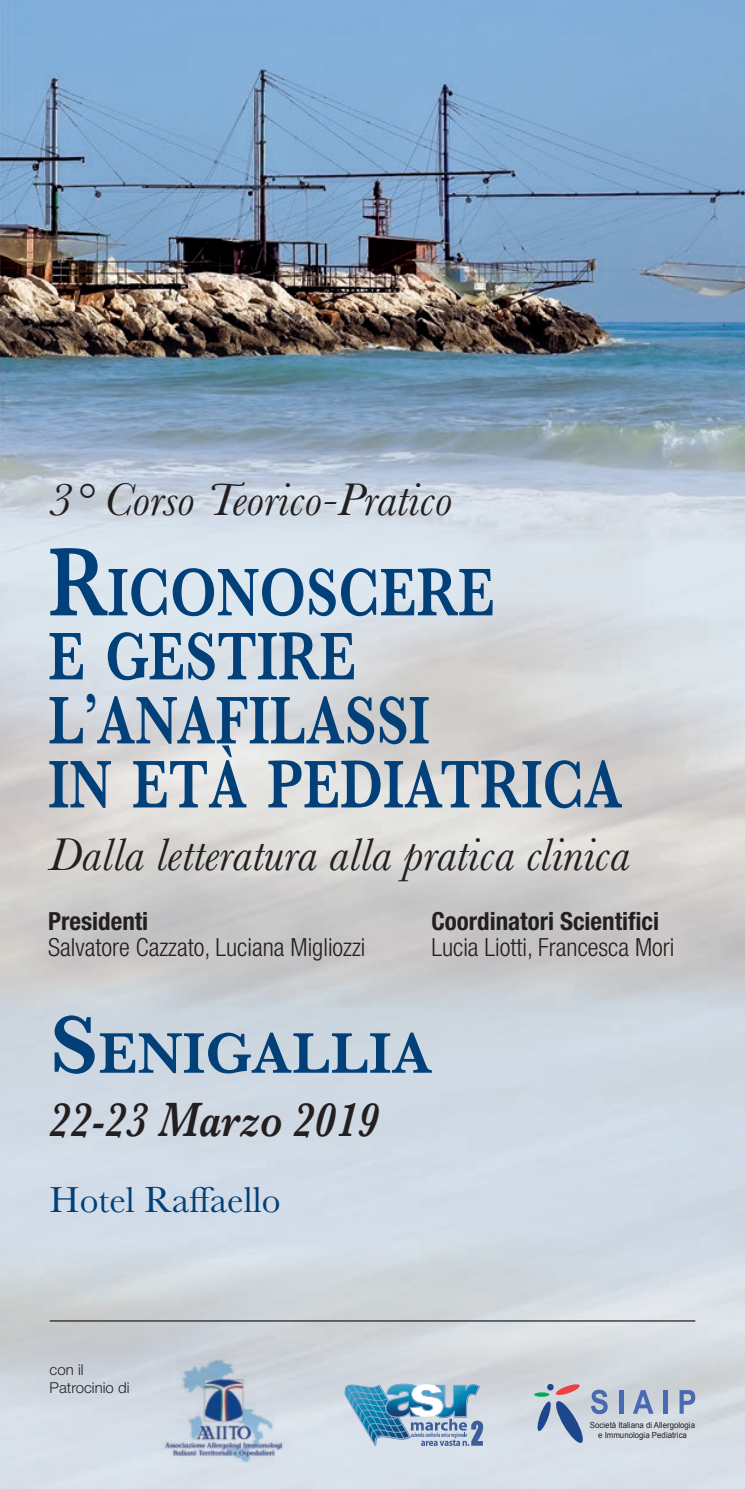
<style>
.page{position:relative;width:745px;height:1489px;background:#fff}
.page>*{position:absolute;margin:0;border:0;box-sizing:border-box;transform-origin:0 0}
.t1{font:600 70px/64px "Baskerville";color:#014078;scale:.8 1}
.t2{font:600 59.5px "Baskerville";color:#014078}
.t3{font:italic 600 50px "Baskerville";color:#231f20;scale:.85 1}
.t4{font:italic 47.5px "Baskerville";color:#231f20}
.t5{font:37.5px "Baskerville";color:#014078}
.t6{font:300 condensed 25px "Helvetica Neue LT Std";color:#231f20}
.t7{font:700 condensed 25px "Helvetica Neue LT Std";color:#231f20}
.t8{font:300 15px/18px "Helvetica Neue LT Std";color:#231f20}
.t9{font:8.5px/10px "Arial";color:#231f20;text-align:center;scale:.94 1}
.s1{font-size:100px}
.s2{font-size:85px}
</style>
<div class="page">
<img style="left:0;top:0;width:744px;height:1488px">
<img style="left:159px;top:1354px;width:134px;height:108px">
<svg style="left:344px;top:1383px;width:139px;height:62px"></svg>
<hr style="left:50px;top:1320px;width:644px;height:1px;background:#231f20">
<svg style="left:590px;top:1389px;width:17px;height:24px"></svg>
<svg style="left:618px;top:1389px;width:4px;height:24px"></svg>
<svg style="left:632px;top:1389px;width:21px;height:24px"></svg>
<hr style="left:663px;top:1389px;width:4px;height:24px;background:#486ab1">
<svg style="left:679px;top:1389px;width:15px;height:24px"></svg>
<svg style="left:536px;top:1383px;width:48px;height:59px"></svg>
<svg style="left:546px;top:1383px;width:7px;height:7px"></svg>
<h3 class="t4" style="left:50px;top:467px;width:404px">3° Corso Teorico-Pratico</h3>
<h1 class="t1" style="left:48px;top:560px;width:718px"><span class="s1">R</span>ICONOSCERE<br>E GESTIRE<br>L<sup>’</sup>ANAFILASSI<br>IN ETÀ PEDIATRICA</h1>
<h3 class="t4" style="left:50px;top:823px;width:581px">Dalla letteratura alla pratica clinica</h3>
<p class="t7" style="left:431px;top:906px;width:229px">Coordinatori Scientifici</p>
<p class="t6" style="left:431px;top:933px;width:244px">Lucia Liotti, Francesca Mori</p>
<p class="t7" style="left:48px;top:906px;width:101px">Presidenti</p>
<p class="t6" style="left:48px;top:933px;width:318px">Salvatore Cazzato, Luciana Migliozzi</p>
<h2 class="t2" style="left:50px;top:1011px;width:384px"><span class="s2">S</span>ENIGALLIA</h2>
<h3 class="t3" style="left:50px;top:1086px;width:388px">22-23 Marzo 2019</h3>
<h3 class="t5" style="left:50px;top:1175px;width:232px">Hotel Raffaello</h3>
<p class="t8" style="left:50px;top:1359px;width:81px">con il<br>Patrocinio di</p>
<p class="t9" style="left:589px;top:1419px;width:113px">Società Italiana di Allergologia e Immunologia Pediatrica</p>
</div>
